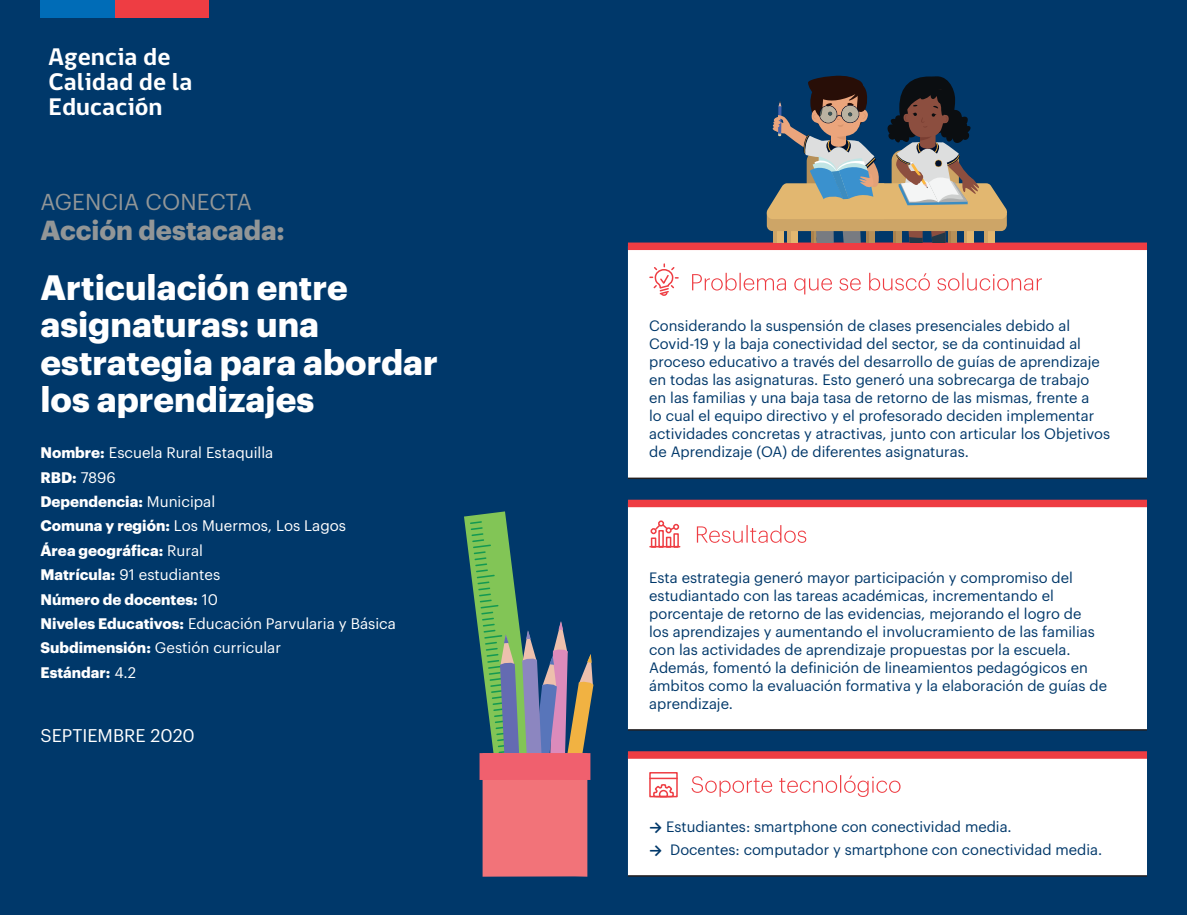
<style>
.page{position:relative;width:1187px;height:915px;background:#fff}
.page>*{position:absolute;margin:0;border:0;box-sizing:border-box;transform-origin:0 0}
.t1{font:700 34.5px/37.5px "Graphik";color:#fff}
.t2{font:700 27px "Graphik";color:#929697}
.t3{font:700 24.6px/25.2px "gob CL";color:#fff;scale:1.04 1}
.t4{font:22.5px "Graphik";letter-spacing:.005em;color:#929697}
.t5{font:18px "Graphik";color:#fff}
.t6{font:15px/24.3px "Graphik";color:#fff}
.t7{font:14.7px/18px "Graphik";color:#00386a}
.s1{font-weight:700}
.s2{font-family:"Calibri";font-weight:700}
</style>
<div class="page">
<div style="left:0;top:0;width:1186px;height:914px;background:#00386a"></div>
<div style="left:40px;top:0;width:75px;height:18px;background:#006cb7"></div>
<div style="left:115px;top:0;width:93px;height:18px;background:#ee3d43"></div>
<svg style="left:464px;top:511px;width:129px;height:365px;background:#706a72"></svg>
<svg style="left:628px;top:250px;width:518px;height:624px"></svg>
<div style="left:628px;top:499px;width:518px;height:8px;background:#ee3d43"></div>
<div style="left:628px;top:751px;width:518px;height:7px;background:#ee3d43"></div>
<hr style="left:628px;top:728px;width:518px;height:2px;background:#231f20">
<hr style="left:628px;top:874px;width:518px;height:2px;background:#231f20">
<div style="left:628px;top:242px;width:518px;height:8px;background:#ee3d43"></div>
<hr style="left:628px;top:477px;width:518px;height:2px;background:#231f20">
<svg style="left:765px;top:72px;width:243px;height:170px;background:#646c6f"></svg>
<svg style="left:692px;top:273px;width:349px;height:21px"></svg>
<svg style="left:650px;top:264px;width:28px;height:32px"></svg>
<svg style="left:696px;top:525px;width:110px;height:17px"></svg>
<hr style="left:650px;top:545px;width:29px;height:2px;background:#ee3d43">
<div style="left:650px;top:537px;width:6px;height:10px;border:2px solid #ee3d43"></div>
<div style="left:658px;top:530px;width:5px;height:17px;border:2px solid #ee3d43"></div>
<div style="left:665px;top:536px;width:6px;height:11px;border:2px solid #ee3d43"></div>
<div style="left:673px;top:533px;width:5px;height:14px;border:2px solid #ee3d43"></div>
<svg style="left:649px;top:519px;width:31px;height:15px"></svg>
<svg style="left:691px;top:774px;width:209px;height:22px"></svg>
<div style="left:649px;top:771px;width:28px;height:26px;border:2px solid #ee3d43"></div>
<svg style="left:650px;top:777px;width:27px;height:20px"></svg>
<h3 class="t3" style="left:49px;top:44px;width:140px">Agencia de<br>Calidad de la<br>Educación</h3>
<h3 class="t4" style="left:40px;top:185px;width:213px">AGENCIA CONECTA</h3>
<h2 class="t2" style="left:40px;top:209px;width:246px">Acción destacada:</h2>
<h1 class="t1" style="left:40px;top:265px;width:399px">Articulación entre asignaturas: una estrategia para abordar los aprendizajes</h1>
<p class="t6" style="left:40px;top:439px;width:357px"><span class="s1">Nombre:</span> Escuela Rural Estaquilla<br><span class="s1">RBD:</span> 7896<br><span class="s1">Dependencia:</span> Municipal<br><span class="s1">Comuna y región:</span> Los Muermos, Los Lagos<br><span class="s1">Área geográfica:</span> Rural<br><span class="s1">Matrícula:</span> 91 estudiantes<br><span class="s1">Número de docentes:</span> 10<br><span class="s1">Niveles Educativos:</span> Educación Parvularia y Básica<br><span class="s1">Subdimensión:</span> Gestión curricular<br><span class="s1">Estándar:</span> 4.2</p>
<p class="t5" style="left:40px;top:721px;width:156px">SEPTIEMBRE 2020</p>
<p class="t7" style="left:649px;top:315px;width:462px">Considerando la suspensión de clases presenciales debido al Covid-19 y la baja conectividad del sector, se da continuidad al proceso educativo a través del desarrollo de guías de aprendizaje en todas las asignaturas. Esto generó una sobrecarga de trabajo en las familias y una baja tasa de retorno de las mismas, frente a<br>lo cual el equipo directivo y el profesorado deciden implementar actividades concretas y atractivas, junto con articular los Objetivos de Aprendizaje (OA) de diferentes asignaturas.</p>
<p class="t7" style="left:649px;top:566px;width:459px">Esta estrategia generó mayor participación y compromiso del estudiantado con las tareas académicas, incrementando el porcentaje de retorno de las evidencias, mejorando el logro de<br>los aprendizajes y aumentando el involucramiento de las familias con las actividades de aprendizaje propuestas por la escuela.<br>Además, fomentó la definición de lineamientos pedagógicos en ámbitos como la evaluación formativa y la elaboración de guías de aprendizaje.</p>
<p class="t7" style="left:649px;top:816px;width:364px"><span class="s2">→</span> Estudiantes: smartphone con conectividad media.</p>
<p class="t7" style="left:649px;top:838px;width:454px"><span class="s2">→</span> Docentes: computador y smartphone con conectividad media.</p>
</div>
